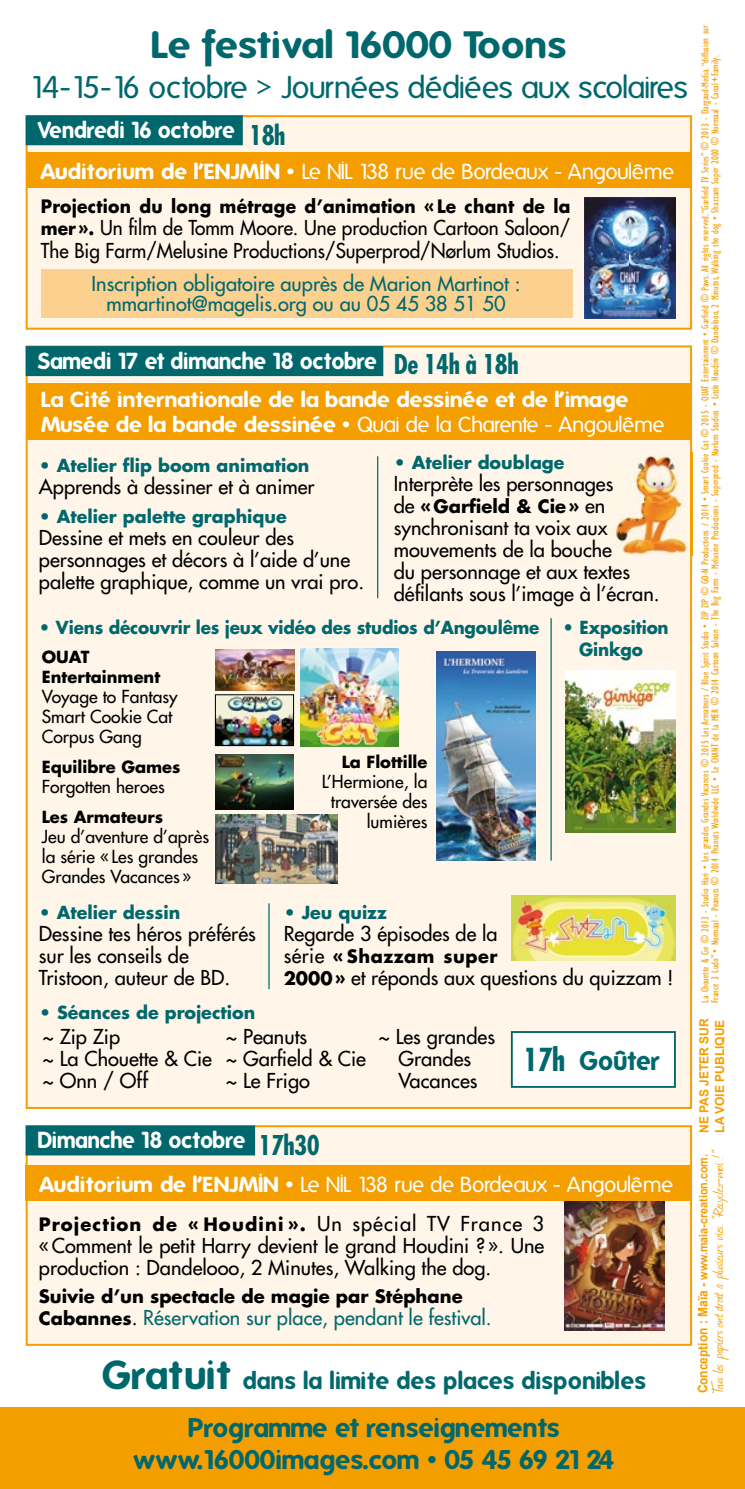
<style>
.page{position:relative;width:745px;height:1489px;background:#fff}
.page>*{position:absolute;margin:0;border:0;box-sizing:border-box;transform-origin:0 0}
.t1{font:700 37px "Folks";color:#00686d;scale:1.06 1}
.t2{font:30.5px "Folks";letter-spacing:-.035em;color:#00686d;scale:1.06 1}
.t3{font:700 26.25px/31.5px "Folks";color:#00686d;text-align:center}
.t4{font:700 26.25px "Folks";color:#00686d;scale:.96 1}
.t5{font:700 23.75px "Folks";letter-spacing:.01em;color:#00686d}
.t6{font:700 22.5px "Folks";color:#fff;scale:.96 1}
.t7{font:21.25px "Folks";letter-spacing:-.035em;color:#fff;scale:1.06 1}
.t8{font:700 21.25px/25px "Folks";color:#fff;scale:1.06 1}
.t9{font:20px/22px "Futura";color:#000}
.t10{font:20px/20px "Futura";color:#00686d;text-align:center}
.t11{font:20px/22.2px "Futura";color:#000;scale:.95 1}
.t12{font:700 18px "Futura";letter-spacing:.015em;color:#000}
.t13{font:700 18px "Futura";letter-spacing:.015em;color:#000;scale:.95 1}
.t14{font:700 18px "Futura";letter-spacing:.06em;color:#000}
.t15{font:17.5px/20px "Futura";color:#000}
.t16{font:700 17.5px "Futura";color:#00686d}
.t17{font:700 17.5px/22px "Futura";color:#00686d;text-align:center;scale:.96 1}
.t18{font:17px "Journal";letter-spacing:-.035em;color:#f49e00}
.t19{font:700 16.25px/20px "Futura";color:#000}
.t20{font:700 12.5px/15.8px "Arial";color:#f49e00;scale:.96 1}
.t21{font:700 11.75px "Arial";color:#f49e00;scale:.91 1}
.t22{font:condensed 10.5px/10px "Gill Sans";color:#f49e00}
.s1{font-family:"Futura";font-stretch:condensed;font-size:26.5px;color:#00686d}
.s2{font-weight:700}
.s3{font-weight:700;font-size:18px}
.s4{font-weight:400}
.s5{font-weight:400;font-size:20px}
.s6{font-family:"Futura";font-stretch:condensed;font-size:30.75px}
.s7{font-weight:700;font-size:18px;color:#000}
.s8{color:#000}
.s9{font-size:39.5px}
.s10{font-size:13.25px}
</style>
<div class="page">
<div style="left:0;top:1407px;width:744px;height:81px;background:#f49e00"></div>
<div style="left:27px;top:116px;width:663px;height:213px;background:#fff6e9"></div>
<div style="left:26px;top:115px;width:665px;height:215px;border:2px solid #f49e00"></div>
<div style="left:27px;top:1126px;width:663px;height:218px;background:#fff6e9"></div>
<div style="left:26px;top:1125px;width:665px;height:220px;border:2px solid #f49e00"></div>
<div style="left:26px;top:345px;width:665px;height:763px;background:#fff6e9"></div>
<div style="left:510px;top:1031px;width:165px;height:56px;background:#fff;border:2px solid #00686d"></div>
<div style="left:26px;top:1125px;width:229px;height:30px;background:#00686d"></div>
<div style="left:26px;top:115px;width:217px;height:30px;background:#00686d"></div>
<img style="left:511px;top:895px;width:164px;height:65px">
<img style="left:608px;top:453px;width:85px;height:102px">
<img style="left:215px;top:754px;width:79px;height:55px">
<img style="left:565px;top:670px;width:110px;height:162px">
<img style="left:564px;top:1200px;width:99px;height:130px">
<img style="left:436px;top:651px;width:99px;height:209px">
<img style="left:584px;top:197px;width:91px;height:121px">
<img style="left:215px;top:814px;width:122px;height:69px">
<img style="left:300px;top:648px;width:98px;height:98px">
<img style="left:217px;top:696px;width:74px;height:47px">
<div style="left:215px;top:694px;width:78px;height:51px;border:1px solid #000"></div>
<img style="left:215px;top:649px;width:79px;height:41px">
<div style="left:27px;top:383px;width:664px;height:56px;background:#f49e00"></div>
<div style="left:27px;top:152px;width:664px;height:36px;background:#f49e00"></div>
<div style="left:26px;top:1165px;width:665px;height:35px;background:#f49e00"></div>
<hr style="left:377px;top:456px;width:1px;height:142px;background:#00686d">
<hr style="left:550px;top:618px;width:1px;height:242px;background:#00686d">
<hr style="left:268px;top:903px;width:1px;height:86px;background:#00686d">
<div style="left:42px;top:268px;width:530px;height:49px;background:#fcd08e"></div>
<div style="left:26px;top:346px;width:357px;height:30px;background:#00686d"></div>
<h1 class="t1" style="left:151px;top:23px;width:393px">Le festival 16000 Toons</h1>
<h2 class="t2" style="left:30px;top:70px;width:621px">14-15-16 octobre &gt; Journées dédiées aux scolaires</h2>
<p class="t6" style="left:38px;top:117px;width:259px">Vendredi 16 octobre <span class="s1">18h</span></p>
<p class="t7" style="left:41px;top:160px;width:598px"><span class="s2">Auditorium de l’ENJMIN •</span> Le NIL 138 rue de Bordeaux - Angoulême</p>
<p class="t13" style="left:41px;top:194px;width:558px">Projection du long métrage d’animation « Le chant de la</p>
<p class="t11" style="left:41px;top:217px;width:558px"><span class="s3">mer ».</span> Un film de Tomm Moore. Une production Cartoon Saloon/<br>The Big Farm/Melusine Productions/Superprod/Nørlum Studios.</p>
<p class="t10" style="left:92px;top:273px;width:430px">Inscription obligatoire auprès de Marion Martinot : mmartinot@magelis.org ou au 05 45 38 51 50</p>
<p class="t6" style="left:38px;top:348px;width:501px">Samedi 17 et dimanche 18 octobre <span class="s1">De 14h à 18h</span></p>
<p class="t8" style="left:41px;top:387px;width:589px">La Cité internationale de la bande dessinée et de l’image<br>Musée de la bande dessinée • <span class="s4">Quai de la Charente - Angoulême</span></p>
<p class="t16" style="left:393px;top:450px;width:172px">• Atelier doublage</p>
<p class="t9" style="left:393px;top:472px;width:221px">Interprète les personnages</p>
<p class="t12" style="left:393px;top:493px;width:213px"><span class="s5">de</span> « Garfield &amp; Cie » <span class="s5">en</span></p>
<p class="t9" style="left:393px;top:516px;width:267px">synchronisant ta voix aux mouvements de la bouche<br>du personnage et aux textes défilants sous l’image à l’écran.</p>
<p class="t16" style="left:39px;top:453px;width:272px">• Atelier flip boom animation</p>
<p class="t9" style="left:39px;top:475px;width:277px">Apprends à dessiner et à animer</p>
<p class="t16" style="left:39px;top:504px;width:249px">• Atelier palette graphique</p>
<p class="t9" style="left:39px;top:526px;width:326px">Dessine et mets en couleur des personnages et décors à l’aide d’une palette graphique, comme un vrai pro.</p>
<p class="t17" style="left:39px;top:616px;width:522px">• Viens découvrir les jeux vidéo des studios d’Angoulême</p>
<p class="t17" style="left:562px;top:616px;width:112px">• Exposition<br>Ginkgo</p>
<p class="t19" style="left:42px;top:646px;width:120px">OUAT<br>Entertainment</p>
<p class="t15" style="left:42px;top:686px;width:137px">Voyage to Fantasy<br>Smart Cookie Cat<br>Corpus Gang</p>
<p class="t19" style="left:42px;top:756px;width:140px">Equilibre Games</p>
<p class="t15" style="left:42px;top:776px;width:124px">Forgotten heroes</p>
<p class="t19" style="left:341px;top:751px;width:87px">La Flottille</p>
<p class="t15" style="left:321px;top:771px;width:107px;text-align:right">L’Hermione, la traversée des lumières</p>
<p class="t19" style="left:42px;top:806px;width:123px">Les Armateurs</p>
<p class="t15" style="left:42px;top:826px;width:169px">Jeu d’aventure d’après la série « Les grandes<br>Grandes Vacances »</p>
<p class="t16" style="left:39px;top:900px;width:143px">• Atelier dessin</p>
<p class="t9" style="left:39px;top:922px;width:218px">Dessine tes héros préférés sur les conseils de<br>Tristoon, auteur de BD.</p>
<p class="t16" style="left:39px;top:1000px;width:217px">• Séances de projection</p>
<p class="t16" style="left:283px;top:900px;width:105px">• Jeu quizz</p>
<p class="t9" style="left:283px;top:922px;width:215px">Regarde 3 épisodes de la</p>
<p class="t12" style="left:283px;top:943px;width:215px"><span class="s5">série</span> « Shazzam super</p>
<p class="t9" style="left:283px;top:966px;width:391px"><span class="s3">2000 »</span> et réponds aux questions du quizzam !</p>
<p class="t9" style="left:42px;top:1025px;width:171px">~ Zip Zip<br>~ La Chouette &amp; Cie ~ Onn / Off</p>
<p class="t9" style="left:226px;top:1025px;width:142px">~ Peanuts<br>~ Garfield &amp; Cie ~ Le Frigo</p>
<p class="t9" style="left:378px;top:1025px;width:118px;text-align:center">~ Les grandes<br>Grandes<br>Vacances</p>
<p class="t6" style="left:38px;top:1127px;width:295px">Dimanche 18 octobre <span class="s1">17h30</span></p>
<h3 class="t4" style="left:523px;top:1045px;width:144px"><span class="s6">17h</span> Goûter</h3>
<p class="t7" style="left:40px;top:1172px;width:598px"><span class="s2">Auditorium de l’ENJMIN •</span> Le NIL 138 rue de Bordeaux - Angoulême</p>
<p class="t14" style="left:39px;top:1211px;width:506px">Projection de « Houdini ». <span class="s5">Un spécial TV France 3</span></p>
<p class="t9" style="left:39px;top:1234px;width:506px">« Comment le petit Harry devient le grand Houdini ? ». Une production : Dandelooo, 2 Minutes, Walking the dog.</p>
<p class="t12" style="left:39px;top:1283px;width:425px">Suivie d’un spectacle de magie par Stéphane</p>
<p class="t10" style="left:39px;top:1306px;width:454px"><span class="s7">Cabannes</span><span class="s8">.</span> Réservation sur place, pendant le festival.</p>
<p class="t5" style="left:102px;top:1366px;width:545px"><span class="s9">Gratuit</span> dans la limite des places disponibles</p>
<h3 class="t3" style="left:134px;top:1412px;width:481px">Programme et renseignements www.16000images.com • 05 45 69 21 24</h3>
<p class="t22" style="left:699px;top:1002px;width:978px;rotate:-90deg">La Chouette &amp; Cie © 2013 - Studio Hari • Les grandes Grandes Vacances © 2015 Les Armateurs / Blue Spirit Studio • ZIP ZIP © GO-N Productions / 2014 • Smart Cookie Cat © 2015 - OUAT Entertainment • Garfield © Paws. All rights reserved. “Garfield TV Series” © 2013 - Dargaud-Media. “diffusion sur<br>France 3 Ludo” • Normaal - Peanuts © 2014 Peanuts Worldwide LLC • Le CHANT de la MER © 2014 Cartoon Saloon - The Big Farm - Melusine Productions - Superprod - Nørlum Studios • Little Houdini © Dandelooo, 2 Minutes, Walking the dog • Shazzam Super 2000 © Normaal - Canal+Family.</p>
<p class="t20" style="left:696px;top:1132px;width:121px;rotate:-90deg">NE PAS JETER SUR<br>LA VOIE PUBLIQUE</p>
<p class="t21" style="left:695px;top:1393px;width:265px;rotate:-90deg"><span class="s10">Conception : Maïa -</span> www.maia-creation.com.</p>
<p class="t18" style="left:706px;top:1393px;width:246px;rotate:-90deg">Tous les papiers ont droit à plusieurs vies. “Recyclez-moi ! “</p>
</div>
